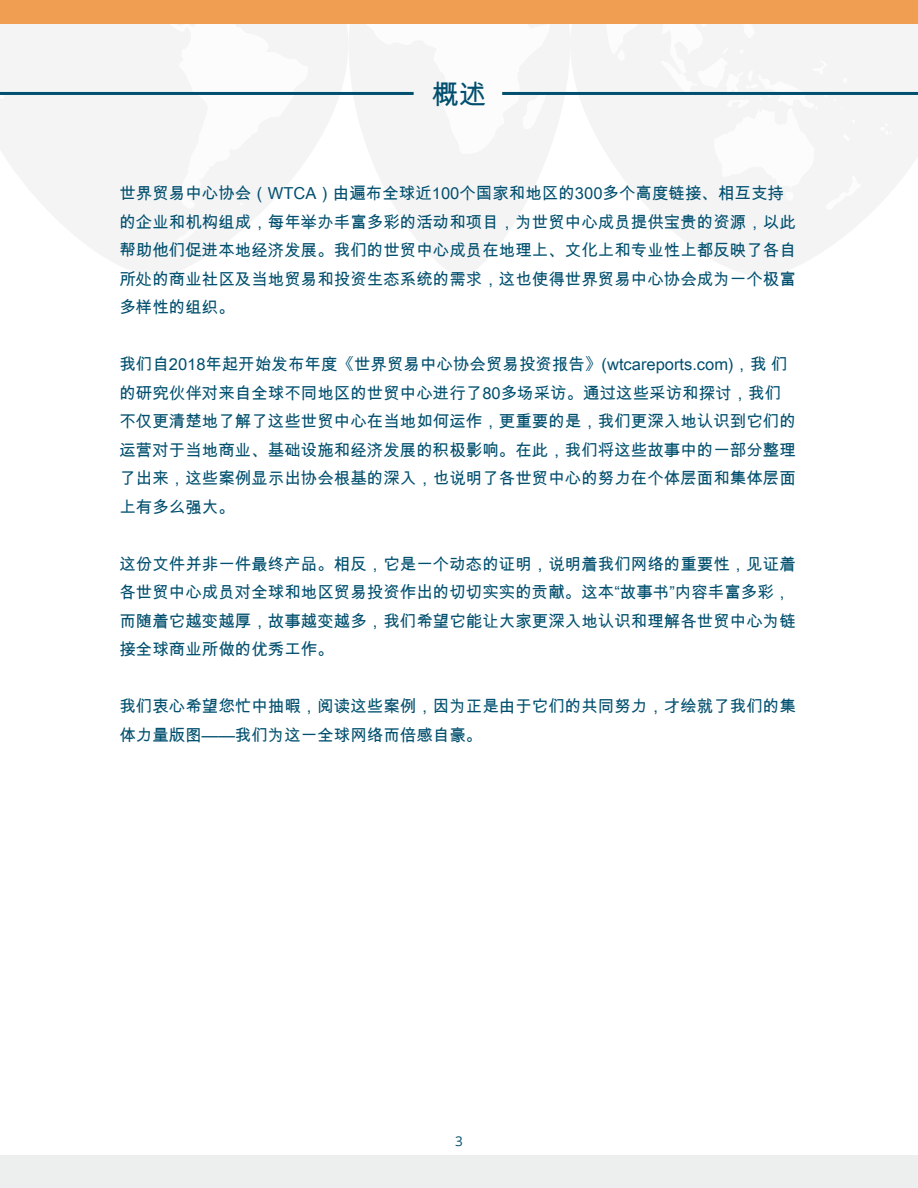
<style>
.page{position:relative;width:918px;height:1188px;background:#fff}
.page>*{position:absolute;margin:0;border:0;box-sizing:border-box;transform-origin:0 0}
.t1{font:27px "Arial Unicode MS";color:#014f6e}
.t2{font:16.5px/28.5px "Arial Unicode MS";color:#014f6e}
.t3{font:13.5px "Open Sans";color:#014f6e}
</style>
<div class="page">
<svg style="left:82px;top:24px;width:266px;height:252px"></svg>
<svg style="left:349px;top:24px;width:221px;height:252px;fill:#f4f4f5"></svg>
<svg style="left:570px;top:24px;width:348px;height:252px;fill:#f4f4f5"></svg>
<div style="left:365px;top:24px;width:203px;height:130px;background:#f4f4f5"></div>
<svg style="left:880px;top:123px;width:12px;height:12px"></svg>
<svg style="left:580px;top:24px;width:282px;height:186px"></svg>
<svg style="left:0;top:24px;width:308px;height:217px;fill:#f4f4f5"></svg>
<div style="left:0;top:0;width:918px;height:24px;background:#f09f52"></div>
<hr style="left:502px;top:92px;width:416px;height:3px;background:#014f6e">
<hr style="left:0;top:92px;width:414px;height:3px;background:#014f6e">
<div style="left:0;top:1155px;width:918px;height:33px;background:#edefef"></div>
<h1 class="t1" style="left:432px;top:75px;width:56px">概述</h1>
<p class="t2" style="left:119px;top:179px;width:678px">世界贸易中心协会（WTCA）由遍布全球近100个国家和地区的300多个高度链接、相互支持的企业和机构组成，每年举办丰富多彩的活动和项目，为世贸中心成员提供宝贵的资源，以此帮助他们促进本地经济发展。我们的世贸中心成员在地理上、文化上和专业性上都反映了各自所处的商业社区及当地贸易和投资生态系统的需求，这也使得世界贸易中心协会成为一个极富多样性的组织。</p>
<p class="t2" style="left:119px;top:350px;width:678px">我们自2018年起开始发布年度《世界贸易中心协会贸易投资报告》(wtcareports.com)，我 们的研究伙伴对来自全球不同地区的世贸中心进行了80多场采访。通过这些采访和探讨，我们不仅更清楚地了解了这些世贸中心在当地如何运作，更重要的是，我们更深入地认识到它们的运营对于当地商业、基础设施和经济发展的积极影响。在此，我们将这些故事中的一部分整理了出来，这些案例显示出协会根基的深入，也说明了各世贸中心的努力在个体层面和集体层面上有多么强大。</p>
<p class="t2" style="left:119px;top:549px;width:678px">这份文件并非一件最终产品。相反，它是一个动态的证明，说明着我们网络的重要性，见证着各世贸中心成员对全球和地区贸易投资作出的切切实实的贡献。这本“故事书”内容丰富多彩，而随着它越变越厚，故事越变越多，我们希望它能让大家更深入地认识和理解各世贸中心为链接全球商业所做的优秀工作。</p>
<p class="t2" style="left:119px;top:692px;width:678px">我们衷心希望您忙中抽暇，阅读这些案例，因为正是由于它们的共同努力，才绘就了我们的集体力量版图——我们为这一全球网络而倍感自豪。</p>
<p class="t3" style="left:455px;top:1132px;width:9px">3</p>
</div>
